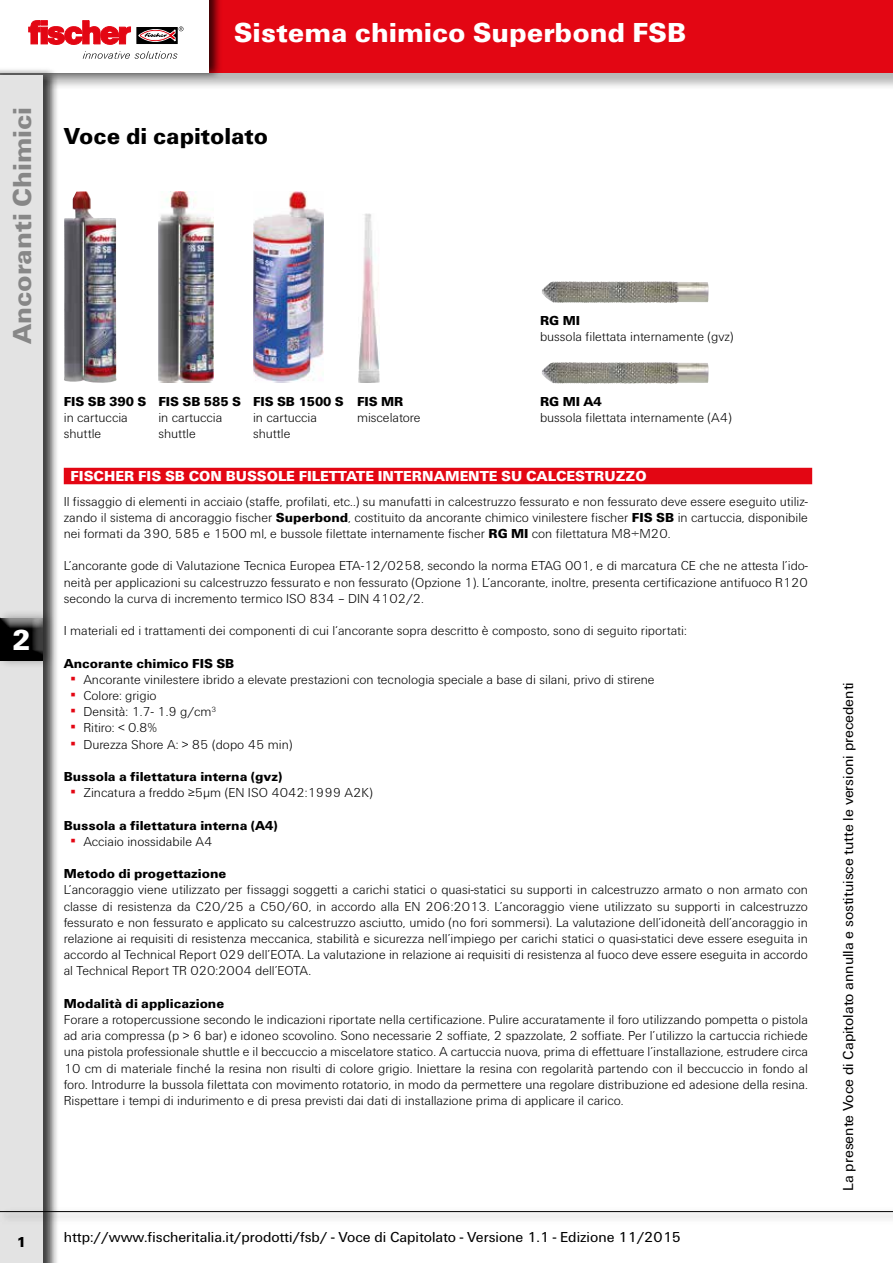
<style>
.page{position:relative;width:893px;height:1263px;background:#fff}
.page>*{position:absolute;margin:0;border:0;box-sizing:border-box;transform-origin:0 0}
.t1{font:900 30px "Fi We";color:#fff}
.t2{font:900 28.5px "Fi We";color:#fff}
.t3{font:900 27px "Fi We";color:#878787}
.t4{font:900 24px "Fi We";color:#000}
.t5{font:15px "Fi We";color:#000}
.t6{font:900 15px "Fi We";color:#fff}
.t7{font:900 15px "Fi We";color:#000}
.t8{font:300 13.5px/16.2px "Fi We";color:#000;text-align:justify}
.t9{font:900 13.5px "Fi We";color:#000}
.s1{font-weight:900}
.s2{font-weight:400;color:#e30613}
</style>
<div class="page">
<div style="left:0;top:0;width:893px;height:91px;background:#000;opacity:.29"></div>
<div style="left:0;top:0;width:893px;height:72px;background:#e30613"></div>
<div style="left:0;top:0;width:223px;height:81px;background:#000;opacity:.75"></div>
<div style="left:0;top:0;width:208px;height:72px;background:#fff"></div>
<svg style="left:137px;top:27px;width:41px;height:17px"></svg>
<svg style="left:29px;top:21px;width:102px;height:24px"></svg>
<svg style="left:139px;top:26px;width:44px;height:15px"></svg>
<svg style="left:83px;top:51px;width:94px;height:8px"></svg>
<div style="left:0;top:67px;width:59px;height:1196px;background:#000;opacity:.75"></div>
<div style="left:0;top:75px;width:43px;height:1188px;background:#e3e3e3"></div>
<div style="left:0;top:610px;width:55px;height:58px;background:#000;opacity:.3"></div>
<div style="left:0;top:617px;width:53px;height:45px;background:#fff;opacity:.75"></div>
<div style="left:0;top:618px;width:49px;height:44px;background:#000;opacity:.75"></div>
<div style="left:0;top:1207px;width:893px;height:17px;background:#000;opacity:.75"></div>
<hr style="left:0;top:1211px;width:893px;height:1px;background:#000">
<div style="left:64px;top:468px;width:748px;height:16px;background:#e30613"></div>
<img style="left:542px;top:281px;width:167px;height:22px">
<img style="left:542px;top:362px;width:167px;height:22px">
<img style="left:64px;top:191px;width:21px;height:191px">
<img style="left:158px;top:191px;width:55px;height:192px">
<img style="left:253px;top:191px;width:71px;height:192px">
<img style="left:358px;top:214px;width:22px;height:169px">
<h3 class="t3" style="left:7px;top:344px;width:239px;rotate:-90deg">Ancoranti Chimici</h3>
<h1 class="t1" style="left:12px;top:623px;width:20px">2</h1>
<h2 class="t2" style="left:234px;top:16px;width:454px">Sistema chimico Superbond FSB</h2>
<h3 class="t4" style="left:64px;top:122px;width:206px">Voce di capitolato</h3>
<p class="t9" style="left:64px;top:393px;width:84px">FIS SB 390 S</p>
<p class="t8" style="left:64px;top:409px;width:66px">in cartuccia shuttle</p>
<p class="t9" style="left:158px;top:393px;width:84px">FIS SB 585 S</p>
<p class="t8" style="left:158px;top:409px;width:66px">in cartuccia shuttle</p>
<p class="t9" style="left:253px;top:393px;width:92px">FIS SB 1500 S</p>
<p class="t8" style="left:253px;top:409px;width:66px">in cartuccia shuttle</p>
<p class="t9" style="left:357px;top:393px;width:48px">FIS MR</p>
<p class="t8" style="left:357px;top:409px;width:65px">miscelatore</p>
<p class="t9" style="left:540px;top:313px;width:42px">RG MI</p>
<p class="t8" style="left:540px;top:329px;width:195px">bussola filettata internamente (gvz)</p>
<p class="t9" style="left:540px;top:393px;width:63px">RG MI A4</p>
<p class="t8" style="left:540px;top:409px;width:193px">bussola filettata internamente (A4)</p>
<p class="t6" style="left:71px;top:467px;width:577px">FISCHER FIS SB CON BUSSOLE FILETTATE INTERNAMENTE SU CALCESTRUZZO</p>
<p class="t8" style="left:64px;top:493px;width:746px">Il fissaggio di elementi in acciaio (staffe, profilati, etc..) su manufatti in calcestruzzo fessurato e non fessurato deve essere eseguito utiliz&shy;zando il sistema di ancoraggio fischer <span class="s1">Superbond</span>, costituito da ancorante chimico vinilestere fischer <span class="s1">FIS SB</span> in cartuccia, disponibile nei formati da 390, 585 e 1500 ml, e bussole filettate internamente fischer <span class="s1">RG MI</span> con filettatura M8÷M20.</p>
<p class="t8" style="left:64px;top:558px;width:746px">L’ancorante gode di Valutazione Tecnica Europea ETA-12/0258, secondo la norma ETAG 001, e di marcatura CE che ne attesta l’ido&shy;neità per applicazioni su calcestruzzo fessurato e non fessurato (Opzione 1). L’ancorante, inoltre, presenta certificazione antifuoco R120 secondo la curva di incremento termico ISO 834 – DIN 4102/2.</p>
<p class="t8" style="left:64px;top:623px;width:625px">I materiali ed i trattamenti dei componenti di cui l‘ancorante sopra descritto è composto, sono di seguito riportati:</p>
<p class="t9" style="left:64px;top:655px;width:172px">Ancorante chimico FIS SB</p>
<p class="t8" style="left:71px;top:671px;width:586px"><span class="s2">▪</span> Ancorante vinilestere ibrido a elevate prestazioni con tecnologia speciale a base di silani, privo di stirene</p>
<p class="t8" style="left:71px;top:688px;width:88px"><span class="s2">▪</span> Colore: grigio</p>
<p class="t8" style="left:71px;top:704px;width:147px"><span class="s2">▪</span> Densità: 1.7- 1.9 g/cm<sup>3</sup></p>
<p class="t8" style="left:71px;top:720px;width:88px"><span class="s2">▪</span> Ritiro: &lt; 0.8%</p>
<p class="t8" style="left:71px;top:736px;width:223px"><span class="s2">▪</span> Durezza Shore A: &gt; 85 (dopo 45 min)</p>
<p class="t9" style="left:64px;top:769px;width:220px">Bussola a filettatura interna (gvz)</p>
<p class="t8" style="left:71px;top:785px;width:304px"><span class="s2">▪</span> Zincatura a freddo ≥5μm (EN ISO 4042:1999 A2K)</p>
<p class="t9" style="left:64px;top:817px;width:215px">Bussola a filettatura interna (A4)</p>
<p class="t8" style="left:71px;top:833px;width:143px"><span class="s2">▪</span> Acciaio inossidabile A4</p>
<p class="t9" style="left:64px;top:866px;width:164px">Metodo di progettazione</p>
<p class="t8" style="left:64px;top:882px;width:746px">L’ancoraggio viene utilizzato per fissaggi soggetti a carichi statici o quasi-statici su supporti in calcestruzzo armato o non armato con classe di resistenza da C20/25 a C50/60, in accordo alla EN 206:2013. L’ancoraggio viene utilizzato su supporti in calcestruzzo fessurato e non fessurato e applicato su calcestruzzo asciutto, umido (no fori sommersi). La valutazione dell’idoneità dell’ancoraggio in relazione ai requisiti di resistenza meccanica, stabilità e sicurezza nell’impiego per carichi statici o quasi-statici deve essere eseguita in accordo al Technical Report 029 dell’EOTA. La valutazione in relazione ai requisiti di resistenza al fuoco deve essere eseguita in accordo al Technical Report TR 020:2004 dell’EOTA.</p>
<p class="t9" style="left:64px;top:996px;width:162px">Modalità di applicazione</p>
<p class="t8" style="left:64px;top:1012px;width:746px">Forare a rotopercussione secondo le indicazioni riportate nella certificazione. Pulire accuratamente il foro utilizzando pompetta o pistola ad aria compressa (p &gt; 6 bar) e idoneo scovolino. Sono necessarie 2 soffiate, 2 spazzolate, 2 soffiate. Per l’utilizzo la cartuccia richiede una pistola professionale shuttle e il beccuccio a miscelatore statico. A cartuccia nuova, prima di effettuare l’installazione, estrudere circa 10 cm di materiale finché la resina non risulti di colore grigio. Iniettare la resina con regolarità partendo con il beccuccio in fondo al foro. Introdurre la bussola filettata con movimento rotatorio, in modo da permettere una regolare distribuzione ed adesione della resina.<br>Rispettare i tempi di indurimento e di presa previsti dai dati di installazione prima di applicare il carico.</p>
<p class="t7" style="left:17px;top:1234px;width:11px">1</p>
<p class="t5" style="left:64px;top:1228px;width:619px">http://www.fischeritalia.it/prodotti/fsb/ - Voce di Capitolato - Versione 1.1 - Edizione 11/2015</p>
<p class="t5" style="left:840px;top:1191px;width:510px;rotate:-90deg">La presente Voce di Capitolato annulla e sostituisce tutte le versioni precedenti</p>
</div>
